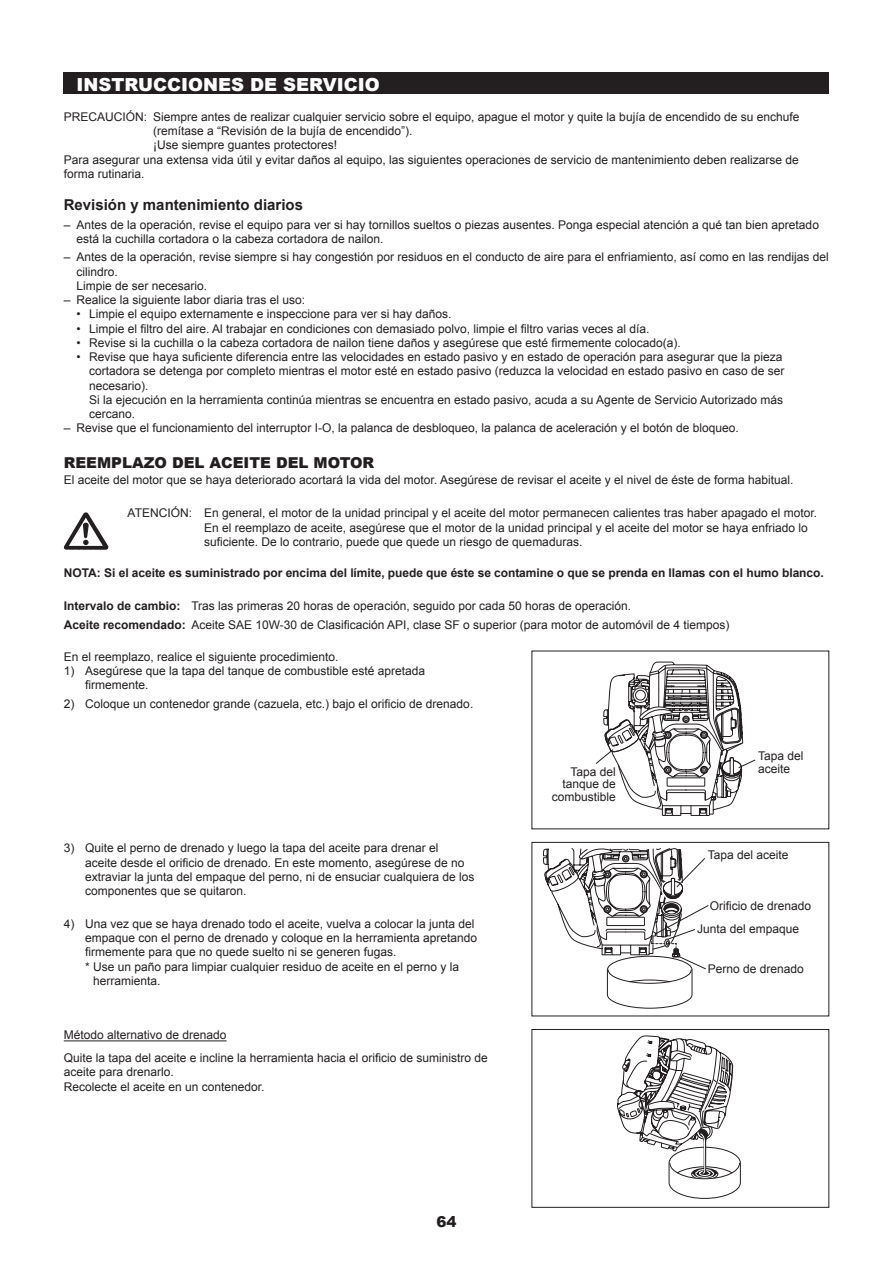
<style>
.page{position:relative;width:893px;height:1263px;background:#fff}
.page>*{position:absolute;margin:0;border:0;box-sizing:border-box;transform-origin:0 0}
.t1{font:900 18px "Arial";color:#fff}
.t2{font:700 15px "Arial";color:#231f20}
.t3{font:900 15px "Arial";color:#231f20}
.t4{font:12px/14.2px "Arial";color:#231f20}
.t5{font:700 12px "Arial";letter-spacing:-.005em;color:#231f20}
.s1{font-weight:700}
</style>
<div class="page">
<div style="left:531px;top:842px;width:298px;height:174px;border:1px solid #231f20"></div>
<div style="left:64px;top:72px;width:765px;height:22px;background:#231f20"></div>
<img style="left:64px;top:512px;width:44px;height:38px">
<svg style="left:595px;top:661px;width:161px;height:155px"></svg>
<svg style="left:617px;top:1036px;width:124px;height:163px"></svg>
<div style="left:531px;top:1029px;width:298px;height:179px;border:1px solid #231f20"></div>
<hr style="left:64px;top:1040px;width:163px;height:1px;background:#231f20">
<svg style="left:543px;top:848px;width:166px;height:161px"></svg>
<h1 class="t1" style="left:77px;top:71px;width:305px">INSTRUCCIONES DE SERVICIO</h1>
<p class="t4" style="left:64px;top:110px;width:737px">PRECAUCIÓN: Siempre antes de realizar cualquier servicio sobre el equipo, apague el motor y quite la bujía de encendido de su enchufe</p>
<p class="t4" style="left:153px;top:124px;width:261px">(remítase a “Revisión de la bujía de encendido”).</p>
<p class="t4" style="left:153px;top:138px;width:186px">¡Use siempre guantes protectores!</p>
<p class="t4" style="left:64px;top:152px;width:737px">Para asegurar una extensa vida útil y evitar daños al equipo, las siguientes operaciones de servicio de mantenimiento deben realizarse de</p>
<p class="t4" style="left:64px;top:167px;width:82px">forma rutinaria.</p>
<p class="t2" style="left:64px;top:195px;width:241px">Revisión y mantenimiento diarios</p>
<p class="t4" style="left:77px;top:217px;width:744px;text-indent:-13px">– Antes de la operación, revise el equipo para ver si hay tornillos sueltos o piezas ausentes. Ponga especial atención a qué tan bien apretado está la cuchilla cortadora o la cabeza cortadora de nailon.</p>
<p class="t4" style="left:77px;top:250px;width:754px;text-indent:-13px">– Antes de la operación, revise siempre si hay congestión por residuos en el conducto de aire para el enfriamiento, así como en las rendijas del cilindro.<br>Limpie de ser necesario.</p>
<p class="t4" style="left:64px;top:293px;width:243px">– Realice la siguiente labor diaria tras el uso:</p>
<p class="t4" style="left:77px;top:307px;width:376px">• Limpie el equipo externamente e inspeccione para ver si hay daños.</p>
<p class="t4" style="left:77px;top:321px;width:574px">• Limpie el filtro del aire. Al trabajar en condiciones con demasiado polvo, limpie el filtro varias veces al día.</p>
<p class="t4" style="left:77px;top:336px;width:606px">• Revise si la cuchilla o la cabeza cortadora de nailon tiene daños y asegúrese que esté firmemente colocado(a).</p>
<p class="t4" style="left:89px;top:350px;width:697px;text-indent:-13px">• Revise que haya suficiente diferencia entre las velocidades en estado pasivo y en estado de operación para asegurar que la pieza cortadora se detenga por completo mientras el motor esté en estado pasivo (reduzca la velocidad en estado pasivo en caso de ser necesario).<br>Si la ejecución en la herramienta continúa mientras se encuentra en estado pasivo, acuda a su Agente de Servicio Autorizado más cercano.</p>
<p class="t4" style="left:64px;top:421px;width:677px">– Revise que el funcionamiento del interruptor I-O, la palanca de desbloqueo, la palanca de aceleración y el botón de bloqueo.</p>
<p class="t3" style="left:64px;top:452px;width:312px">REEMPLAZO DEL ACEITE DEL MOTOR</p>
<p class="t4" style="left:64px;top:473px;width:731px">El aceite del motor que se haya deteriorado acortará la vida del motor. Asegúrese de revisar el aceite y el nivel de éste de forma habitual.</p>
<p class="t4" style="left:204px;top:506px;width:615px;text-indent:-77px">ATENCIÓN: En general, el motor de la unidad principal y el aceite del motor permanecen calientes tras haber apagado el motor.<br>En el reemplazo de aceite, asegúrese que el motor de la unidad principal y el aceite del motor se haya enfriado lo suficiente. De lo contrario, puede que quede un riesgo de quemaduras.</p>
<p class="t5" style="left:64px;top:565px;width:761px">NOTA: Si el aceite es suministrado por encima del límite, puede que éste se contamine o que se prenda en llamas con el humo blanco.</p>
<p class="t4" style="left:64px;top:597px;width:667px;line-height:18.8px"><span class="s1">Intervalo de cambio:</span> Tras las primeras 20 horas de operación, seguido por cada 50 horas de operación.<br><span class="s1">Aceite recomendado:</span> Aceite SAE 10W-30 de Clasificación API, clase SF o superior (para motor de automóvil de 4 tiempos)</p>
<p class="t4" style="left:64px;top:650px;width:276px">En el reemplazo, realice el siguiente procedimiento.</p>
<p class="t4" style="left:85px;top:664px;width:342px;text-indent:-21px">1) Asegúrese que la tapa del tanque de combustible esté apretada firmemente.</p>
<p class="t4" style="left:64px;top:697px;width:411px">2) Coloque un contenedor grande (cazuela, etc.) bajo el orificio de drenado.</p>
<p class="t4" style="left:85px;top:841px;width:391px;text-indent:-21px">3) Quite el perno de drenado y luego la tapa del aceite para drenar el<br>aceite desde el orificio de drenado. En este momento, asegúrese de no extraviar la junta del empaque del perno, ni de ensuciar cualquiera de los componentes que se quitaron.</p>
<p class="t4" style="left:64px;top:916px;width:412px">4) Una vez que se haya drenado todo el aceite, vuelva a colocar la junta del</p>
<p class="t4" style="left:85px;top:931px;width:394px">empaque con el perno de drenado y coloque en la herramienta apretando</p>
<p class="t4" style="left:85px;top:945px;width:313px">firmemente para que no quede suelto ni se generen fugas.</p>
<p class="t4" style="left:85px;top:959px;width:376px">* Use un paño para limpiar cualquier residuo de aceite en el perno y la</p>
<p class="t4" style="left:93px;top:973px;width:69px">herramienta.</p>
<p class="t4" style="left:64px;top:1024px;width:426px;line-height:22.8px">Método alternativo de drenado<br>Quite la tapa del aceite e incline la herramienta hacia el orificio de suministro de</p>
<p class="t4" style="left:64px;top:1065px;width:202px">aceite para drenarlo.<br>Recolecte el aceite en un contenedor.</p>
<p class="t3" style="left:436px;top:1210px;width:22px">64</p>
<p class="t4" style="left:552px;top:765px;width:66px;line-height:12.8px;text-align:right">Tapa del tanque de combustible</p>
<p class="t4" style="left:758px;top:750px;width:47px;line-height:12.8px">Tapa del aceite</p>
<p class="t4" style="left:708px;top:848px;width:82px">Tapa del aceite</p>
<p class="t4" style="left:710px;top:899px;width:103px">Orificio de drenado</p>
<p class="t4" style="left:697px;top:922px;width:104px">Junta del empaque</p>
<p class="t4" style="left:708px;top:962px;width:98px">Perno de drenado</p>
</div>
